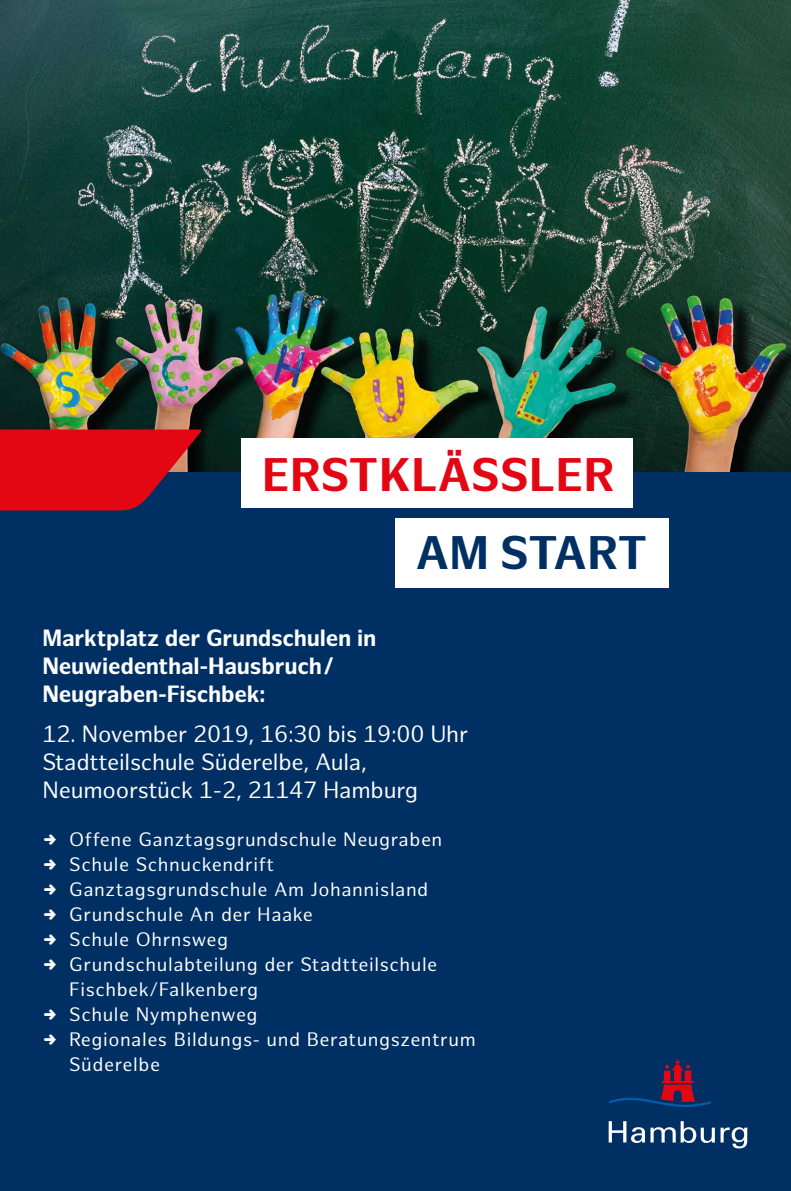
<style>
.page{position:relative;width:791px;height:1191px;background:#fff}
.page>*{position:absolute;margin:0;border:0;box-sizing:border-box;transform-origin:0 0}
.t1{font:700 46px "Hamburg Sans";letter-spacing:.01em;color:#e30613}
.t2{font:700 46px "Hamburg Sans";letter-spacing:-.02em;color:#003063}
.t3{font:23px/28px "Hamburg Sans";letter-spacing:-.01em;color:#fff}
.t4{font:700 23px/28px "Hamburg Sans";letter-spacing:-.01em;color:#fff}
.t5{font:19px/25px "Hamburg Sans";letter-spacing:.03em;color:#fff}
</style>
<div class="page">
<img style="left:0;top:0;width:791px;height:472px">
<div style="left:0;top:472px;width:791px;height:719px;background:#003063"></div>
<svg style="left:0;top:429px;width:200px;height:81px;background:#c40c1c"></svg>
<div style="left:395px;top:518px;width:273px;height:69px;background:#fff"></div>
<svg style="left:609px;top:1060px;width:102px;height:47px"></svg>
<svg style="left:609px;top:1121px;width:138px;height:27px"></svg>
<div style="left:242px;top:438px;width:391px;height:70px;background:#fff"></div>
<h1 class="t1" style="left:262px;top:447px;width:353px">ERSTKLÄSSLER</h1>
<h1 class="t2" style="left:416px;top:526px;width:233px">AM START</h1>
<p class="t4" style="left:43px;top:624px;width:335px">Marktplatz der Grundschulen in<br>Neuwiedenthal-Hausbruch/<br>Neugraben-Fischbek:</p>
<p class="t3" style="left:43px;top:720px;width:427px">12. November 2019, 16:30 bis 19:00 Uhr<br>Stadtteilschule Süderelbe, Aula,<br>Neumoorstück 1-2, 21147 Hamburg</p>
<p class="t5" style="left:69px;top:827px;width:408px">Offene Ganztagsgrundschule Neugraben<br>Schule Schnuckendrift<br>Ganztagsgrundschule Am Johannisland<br>Grundschule An der Haake<br>Schule Ohrnsweg<br>Grundschulabteilung der Stadtteilschule<br>Fischbek/Falkenberg<br>Schule Nymphenweg<br>Regionales Bildungs- und Beratungszentrum<br>Süderelbe</p>
</div>
